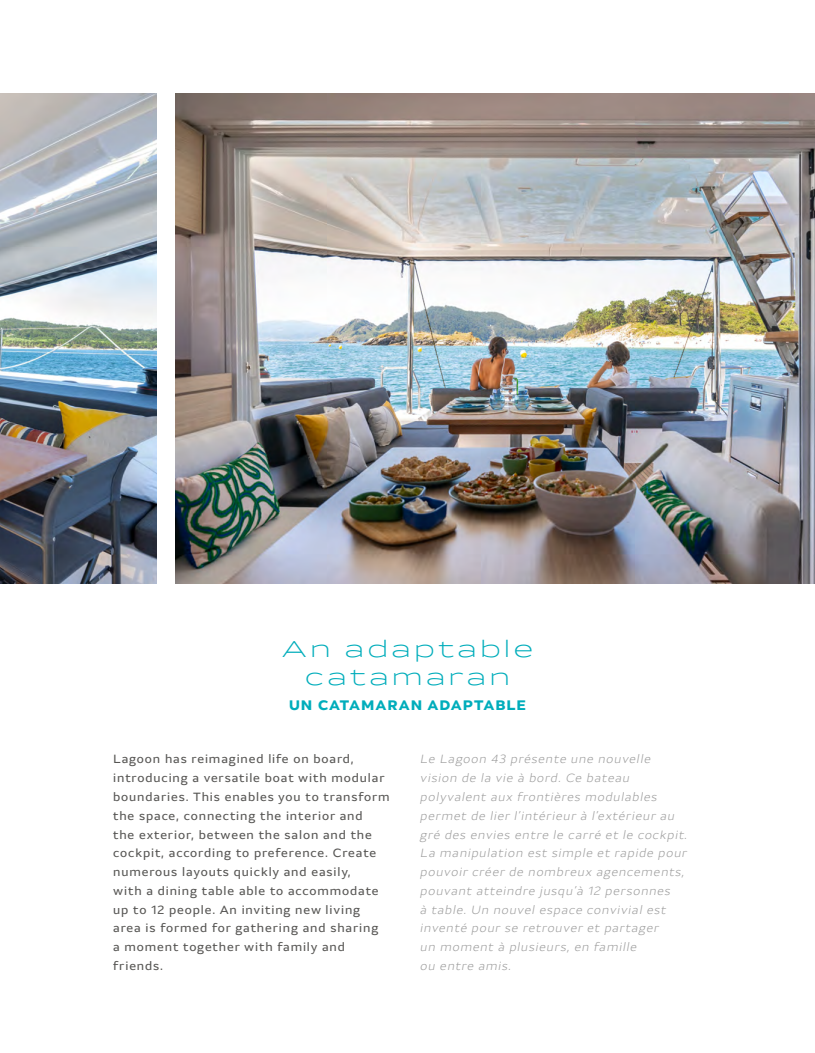
<style>
.page{position:relative;width:815px;height:1053px;background:#fff}
.page>*{position:absolute;margin:0;border:0;box-sizing:border-box;transform-origin:0 0}
.t1{font:300 expanded 21.88px/27.5px "Lagoon";letter-spacing:.2em;color:#00adbb;text-align:center}
.t2{font:700 13.75px "Lagoon";letter-spacing:.075em;color:#00adbb}
.t3{font:11.88px/18.8px "Lagoon";letter-spacing:.075em;color:#575654}
.t4{font:italic 300 11.88px/18.8px "Lagoon";color:#9d9d9d}
</style>
<div class="page">
<img style="left:0;top:93px;width:156px;height:490px">
<img style="left:175px;top:93px;width:640px;height:490px">
<h1 class="t1" style="left:282px;top:635px;width:252px">An adaptable catamaran</h1>
<p class="t2" style="left:289px;top:695px;width:238px">UN CATAMARAN ADAPTABLE</p>
<p class="t3" style="left:113px;top:749px;width:278px">Lagoon has reimagined life on board, introducing a versatile boat with modular boundaries. This enables you to transform the space, connecting the interior and<br>the exterior, between the salon and the cockpit, according to preference. Create numerous layouts quickly and easily,<br>with a dining table able to accommodate up to 12 people. An inviting new living area is formed for gathering and sharing<br>a moment together with family and friends.</p>
<p class="t4" style="left:420px;top:749px;width:271px">Le Lagoon 43 présente une nouvelle vision de la vie à bord. Ce bateau polyvalent aux frontières modulables permet de lier l’intérieur à l’extérieur au gré des envies entre le carré et le cockpit.<br>La manipulation est simple et rapide pour pouvoir créer de nombreux agencements, pouvant atteindre jusqu’à 12 personnes<br>à table. Un nouvel espace convivial est inventé pour se retrouver et partager<br>un moment à plusieurs, en famille<br>ou entre amis.</p>
</div>
